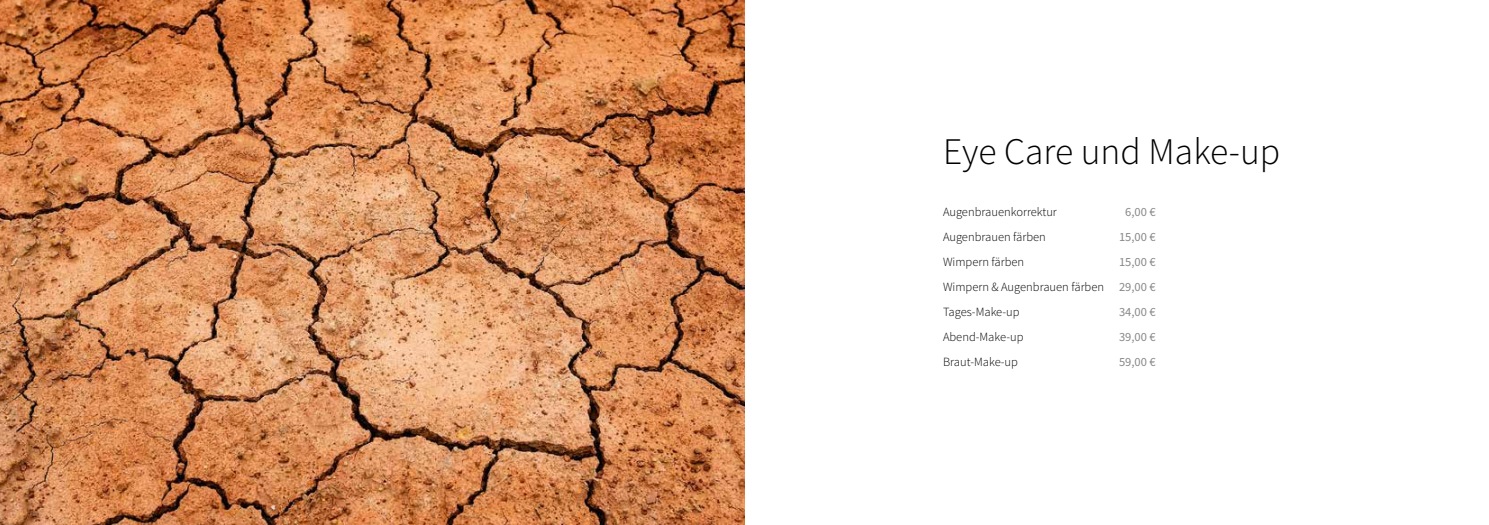
<style>
.page{position:relative;width:1489px;height:525px;background:#fff}
.page>*{position:absolute;margin:0;border:0;box-sizing:border-box;transform-origin:0 0}
.t1{font:300 37.5px "Source Sans Pro";color:#000}
.t2{font:300 12.5px/25px "Source Sans Pro";color:#000;text-align:justify}
.t3{font:12.5px "Source Sans Pro";color:#878786}
.s1{font-weight:400;color:#878786}
</style>
<div class="page">
<img style="left:0;top:0;width:744px;height:524px">
<h1 class="t1" style="left:943px;top:128px;width:339px">Eye Care und Make-up</h1>
<p class="t2" style="left:943px;top:199px;width:115px">Augenbrauenkorrektur</p>
<p class="t3" style="left:1125px;top:204px;width:32px">6,00 €</p>
<p class="t2" style="left:943px;top:224px;width:104px">Augenbrauen färben</p>
<p class="t3" style="left:1118px;top:229px;width:38px">15,00 €</p>
<p class="t2" style="left:943px;top:249px;width:83px">Wimpern färben</p>
<p class="t2" style="left:943px;top:249px;width:214px;text-indent:176px"><span class="s1">15,00 € </span>Wimpern &amp; Augenbrauen färben <span class="s1">29,00 € </span>Tages-Make-up</p>
<p class="t3" style="left:1118px;top:304px;width:38px">34,00 €</p>
<p class="t2" style="left:943px;top:324px;width:82px">Abend-Make-up</p>
<p class="t3" style="left:1118px;top:329px;width:38px">39,00 €</p>
<p class="t2" style="left:943px;top:349px;width:76px">Braut-Make-up</p>
<p class="t3" style="left:1118px;top:354px;width:38px">59,00 €</p>
</div>
